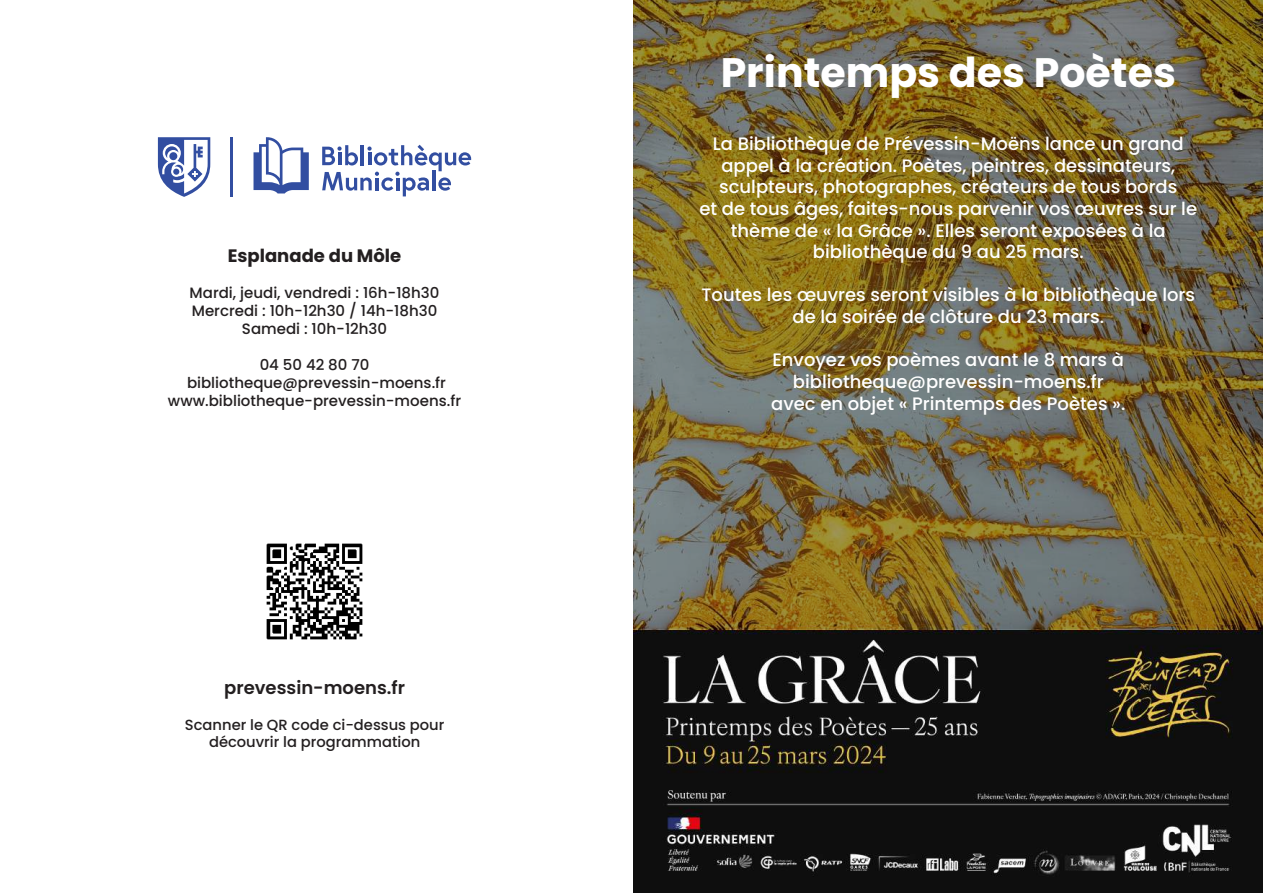
<style>
.page{position:relative;width:1263px;height:893px;background:#fff}
.page>*{position:absolute;margin:0;border:0;box-sizing:border-box;transform-origin:0 0}
.t1{font:700 41.1px "Poppins";color:#fff}
.t2{font:500 18px/21.6px "Poppins";color:#fff;text-align:center}
.t3{font:600 18px "Poppins";color:#231f20}
.t4{font:700 18px "Poppins";color:#231f20}
.t5{font:500 15px/18px "Poppins";color:#231f20;text-align:center}
.t6{font:500 14.7px/17.7px "Poppins";color:#231f20;text-align:center}
</style>
<div class="page">
<img style="left:634px;top:629px;width:629px;height:264px">
<img style="left:634px;top:0;width:629px;height:629px">
<img style="left:266px;top:543px;width:97px;height:97px">
<svg style="left:158px;top:137px;width:52px;height:60px"></svg>
<svg style="left:253px;top:137px;width:56px;height:56px"></svg>
<svg style="left:322px;top:145px;width:149px;height:51px"></svg>
<hr style="left:231px;top:137px;width:2px;height:60px;background:#324ea1">
<p class="t4" style="left:228px;top:246px;width:175px">Esplanade du Môle</p>
<p class="t5" style="left:190px;top:283px;width:251px">Mardi, jeudi, vendredi : 16h-18h30<br>Mercredi : 10h-12h30 / 14h-18h30<br>Samedi : 10h-12h30</p>
<p class="t5" style="left:168px;top:355px;width:295px">04 50 42 80 70 bibliotheque@prevessin-moens.fr www.bibliotheque-prevessin-moens.fr</p>
<p class="t3" style="left:224px;top:678px;width:182px">prevessin-moens.fr</p>
<p class="t6" style="left:185px;top:716px;width:261px">Scanner le QR code ci-dessus pour découvrir la programmation</p>
<h1 class="t1" style="left:721px;top:49px;width:457px">Printemps des Poètes</h1>
<p class="t2" style="left:699px;top:133px;width:499px">La Bibliothèque de Prévessin-Moëns lance un grand appel à la création. Poètes, peintres, dessinateurs, sculpteurs, photographes, créateurs de tous bords<br>et de tous âges, faites-nous parvenir vos œuvres sur le thème de « la Grâce ». Elles seront exposées à la bibliothèque du 9 au 25 mars.</p>
<p class="t2" style="left:701px;top:284px;width:495px">Toutes les œuvres seront visibles à la bibliothèque lors de la soirée de clôture du 23 mars.</p>
<p class="t2" style="left:771px;top:349px;width:356px">Envoyez vos poèmes avant le 8 mars à bibliotheque@prevessin-moens.fr avec en objet « Printemps des Poètes ».</p>
</div>
